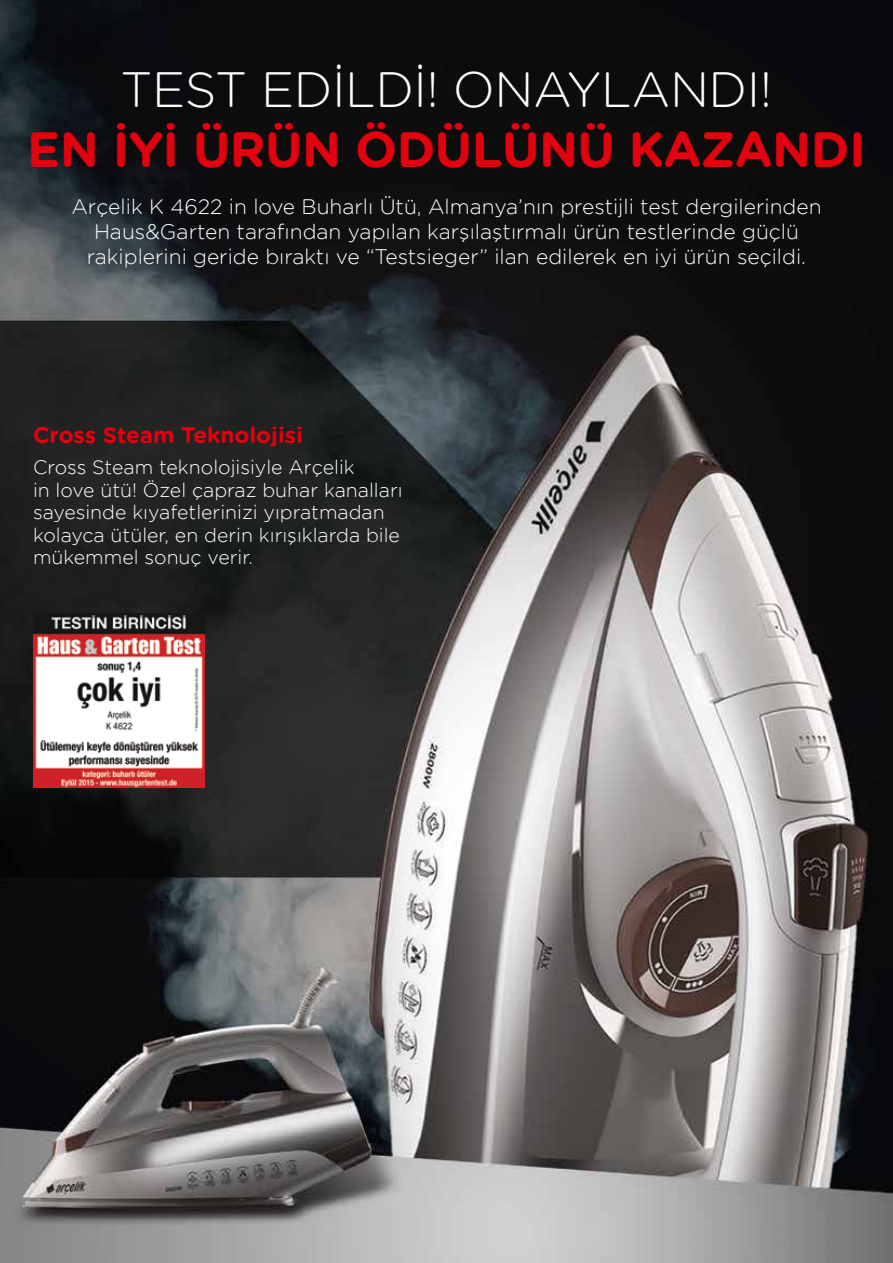
<style>
.page{position:relative;width:893px;height:1263px;background:#fff}
.page>*{position:absolute;margin:0;border:0;box-sizing:border-box;transform-origin:0 0}
.t1{font:700 49.5px "Gotham Rnd";letter-spacing:-.01em;color:#e3000f}
.t2{font:300 49.5px "Gotham Rnd";letter-spacing:-.01em;color:#fff}
.t3{font:700 22.5px "Gotham Rnd";color:#e3000f}
.t4{font:300 21px/25.2px "Gotham Rnd";color:#fff;text-align:center}
.t5{font:300 19.5px/22.5px "Gotham Rnd";color:#fff}
</style>
<div class="page">
<img style="left:0;top:0;width:893px;height:1263px">
<img style="left:33px;top:614px;width:171px;height:173px">
<h1 class="t2" style="left:121px;top:63px;width:653px">TEST EDİLDİ! ONAYLANDI!</h1>
<h1 class="t1" style="left:27px;top:121px;width:840px">EN İYİ ÜRÜN ÖDÜLÜNÜ KAZANDI</h1>
<p class="t4" style="left:71px;top:194px;width:752px">Arçelik K 4622 in love Buharlı Ütü, Almanya’nın prestijli test dergilerinden<br>Haus&amp;Garten tarafından yapılan karşılaştırmalı ürün testlerinde güçlü rakiplerini geride bıraktı ve “Testsieger” ilan edilerek en iyi ürün seçildi.</p>
<p class="t3" style="left:33px;top:422px;width:271px">Cross Steam Teknolojisi</p>
<p class="t5" style="left:33px;top:456px;width:371px">Cross Steam teknolojisiyle Arçelik<br>in love ütü! Özel çapraz buhar kanalları sayesinde kıyafetlerinizi yıpratmadan kolayca ütüler, en derin kırışıklarda bile mükemmel sonuç verir.</p>
</div>
